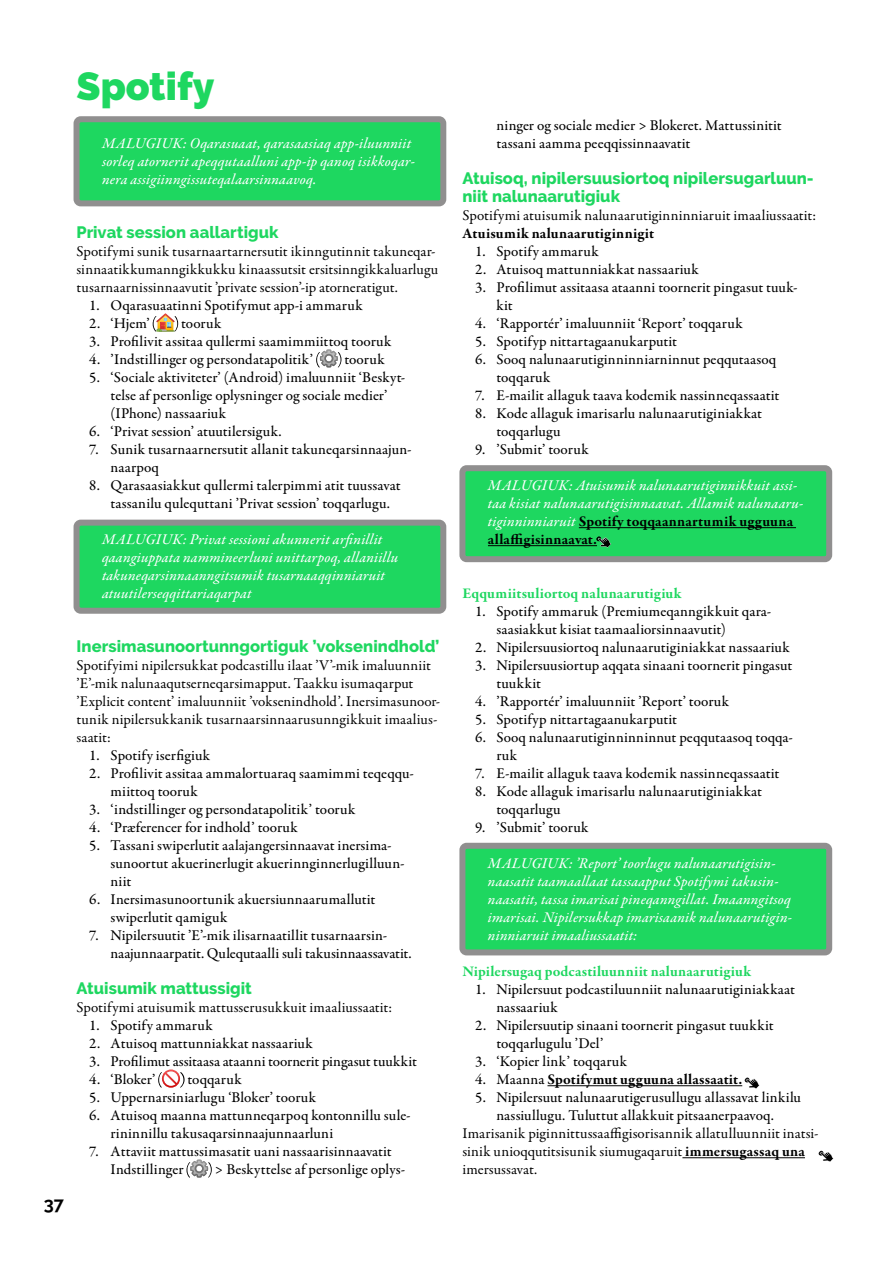
<style>
.page{position:relative;width:893px;height:1263px;background:#fff}
.page>*{position:absolute;margin:0;border:0;box-sizing:border-box;transform-origin:0 0}
.t1{font:900 39px "Raleway";color:#1ed760}
.t2{font:700 18px "Raleway";color:#000}
.t3{font:800 16.5px/18px "Raleway";letter-spacing:.005em;color:#1ed760}
.t4{font:500 15px/18px "Garamond Premr Pro";letter-spacing:.005em;color:#000}
.t5{font:15px/18px "Garamond Premr Pro";letter-spacing:.01em;color:#000}
.t6{font:15px/18px "Garamond Premr Pro Med It";letter-spacing:.01em;color:#fff}
.t7{font:700 15px/18px "Garamond Premr Pro";letter-spacing:.02em;color:#000}
.t8{font:700 15px "Garamond Premr Pro";letter-spacing:.01em;color:#1ed760}
.s1{font-family:"Garamond Premr Pro Med It";font-weight:400;color:#fff}
.s2{font-weight:500}
.s3{font-weight:700}
</style>
<div class="page">
<div style="left:77px;top:119px;width:366px;height:84px;background:#1ed760;border-radius:4px"></div>
<div style="left:74px;top:116px;width:372px;height:90px;border:6px solid #908f8f;border-radius:4px"></div>
<div style="left:462px;top:846px;width:367px;height:106px;background:#1ed760;border-radius:4px"></div>
<div style="left:459px;top:843px;width:373px;height:112px;border:6px solid #908f8f;border-radius:4px"></div>
<div style="left:77px;top:523px;width:366px;height:88px;background:#1ed760;border-radius:4px"></div>
<div style="left:74px;top:520px;width:372px;height:94px;border:6px solid #908f8f;border-radius:4px"></div>
<svg style="left:153px;top:313px;width:25px;height:19px"></svg>
<svg style="left:316px;top:349px;width:25px;height:18px"></svg>
<svg style="left:158px;top:1069px;width:27px;height:19px"></svg>
<svg style="left:186px;top:1159px;width:26px;height:18px"></svg>
<div style="left:462px;top:468px;width:367px;height:91px;background:#1ed760;border-radius:4px"></div>
<div style="left:459px;top:465px;width:373px;height:97px;border:6px solid #908f8f;border-radius:4px"></div>
<hr style="left:579px;top:527px;width:217px;height:1px;background:#000">
<hr style="left:488px;top:545px;width:109px;height:1px;background:#000">
<hr style="left:547px;top:1085px;width:195px;height:1px;background:#000">
<hr style="left:682px;top:1157px;width:123px;height:1px;background:#000">
<svg style="left:596px;top:536px;width:15px;height:12px"></svg>
<svg style="left:745px;top:1077px;width:15px;height:12px"></svg>
<svg style="left:818px;top:1150px;width:16px;height:12px"></svg>
<p class="t2" style="left:44px;top:1193px;width:21px">37</p>
<h1 class="t1" style="left:77px;top:64px;width:139px">Spotify</h1>
<p class="t6" style="left:102px;top:135px;width:315px">MALUGIUK: Oqarasuaat, qarasaasiaq app-iluunniit sorleq atornerit apeqqutaalluni app-ip qanoq isikkoqar&shy;nera assigiinngissuteqalaarsinnaavoq.</p>
<p class="t3" style="left:77px;top:223px;width:204px">Privat session aallartiguk</p>
<p class="t5" style="left:77px;top:243px;width:363px">Spotifymi sunik tusarnaartarnersutit ikinngutinnit takuneqar&shy;sinnaatikkumanngikkukku kinaassutsit ersitsinngikkaluarlugu tusarnaarnissinnaavutit ’private session’-ip atorneratigut.</p>
<p class="t4" style="left:89px;top:297px;width:275px">1. Oqarasuaatinni Spotifymut app-i ammaruk</p>
<p class="t4" style="left:89px;top:315px;width:62px">2. ‘Hjem’</p>
<p class="t4" style="left:181px;top:315px;width:42px">tooruk</p>
<p class="t4" style="left:89px;top:333px;width:304px">3. Profilivit assitaa qullermi saamimmiittoq tooruk</p>
<p class="t4" style="left:89px;top:351px;width:225px">4. ’Indstillinger og persondatapolitik’</p>
<p class="t4" style="left:344px;top:351px;width:42px">tooruk</p>
<p class="t4" style="left:111px;top:369px;width:296px;text-indent:-21px">5. ‘Sociale aktiviteter’ (Android) imaluunniit ‘Beskyt&shy;telse af personlige oplysninger og sociale medier’ (IPhone) nassaariuk</p>
<p class="t4" style="left:89px;top:423px;width:194px">6. ‘Privat session’ atuutilersiguk.</p>
<p class="t4" style="left:111px;top:441px;width:303px;text-indent:-21px">7. Sunik tusarnaarnersutit allanit takuneqarsinnaajun&shy;naarpoq</p>
<p class="t4" style="left:111px;top:477px;width:292px;text-indent:-21px">8. Qarasaasiakkut qullermi talerpimmi atit tuussavat tassanilu qulequttani ’Privat session’ toqqarlugu.</p>
<p class="t6" style="left:102px;top:531px;width:298px">MALUGIUK: Privat sessioni akunnerit arfinillit qaangiuppata nammineerluni unittarpoq, allaniillu takuneqarsinnaanngitsumik tusarnaaqqinniaruit atuutilerseqqittariaqarpat</p>
<p class="t3" style="left:77px;top:637px;width:364px">Inersimasunoortunngortiguk ’voksenindhold’</p>
<p class="t5" style="left:77px;top:657px;width:365px">Spotifyimi nipilersukkat podcastillu ilaat ’V’-mik imaluunniit ’E’-mik nalunaaqutserneqarsimapput. Taakku isumaqarput ’Explicit content’ imaluunniit ’voksenindhold’. Inersimasunoor&shy;tunik nipilersukkanik tusarnaarsinnaarusunngikkuit imaalius&shy;saatit:</p>
<p class="t4" style="left:89px;top:747px;width:122px">1. Spotify iserfigiuk</p>
<p class="t4" style="left:111px;top:765px;width:305px;text-indent:-21px">2. Profilivit assitaa ammalortuaraq saamimmi teqeqqu&shy;miittoq tooruk</p>
<p class="t4" style="left:89px;top:801px;width:268px">3. ‘indstillinger og persondatapolitik’ tooruk</p>
<p class="t4" style="left:89px;top:819px;width:210px">4. ‘Præferencer for indhold’ tooruk</p>
<p class="t4" style="left:111px;top:837px;width:295px;text-indent:-21px">5. Tassani swiperlutit aalajangersinnaavat inersima&shy;sunoortut akuerinerlugit akuerinnginnerlugilluun&shy;niit</p>
<p class="t4" style="left:111px;top:891px;width:266px;text-indent:-21px">6. Inersimasunoortunik akuersiunnaarumallutit swiperlutit qamiguk</p>
<p class="t4" style="left:111px;top:927px;width:303px;text-indent:-21px">7. Nipilersuutit ’E’-mik ilisarnaatillit tusarnaarsin&shy;naajunnaarpatit. Qulequtaalli suli takusinnaassavatit.</p>
<p class="t3" style="left:77px;top:979px;width:177px">Atuisumik mattussigit</p>
<p class="t5" style="left:77px;top:999px;width:317px">Spotifymi atuisumik mattusserusukkuit imaaliussaatit:</p>
<p class="t4" style="left:89px;top:1017px;width:125px">1. Spotify ammaruk</p>
<p class="t4" style="left:89px;top:1035px;width:225px">2. Atuisoq mattunniakkat nassaariuk</p>
<p class="t4" style="left:89px;top:1053px;width:329px">3. Profilimut assitaasa ataanni toornerit pingasut tuukkit</p>
<p class="t4" style="left:89px;top:1071px;width:67px">4. ‘Bloker’</p>
<p class="t4" style="left:188px;top:1071px;width:56px">toqqaruk</p>
<p class="t4" style="left:89px;top:1089px;width:228px">5. Uppernarsiniarlugu ‘Bloker’ tooruk</p>
<p class="t4" style="left:111px;top:1107px;width:302px;text-indent:-21px">6. Atuisoq maanna mattunneqarpoq kontonnillu sule&shy;rininnillu takusaqarsinnaajunnaarluni</p>
<p class="t4" style="left:111px;top:1143px;width:283px;text-indent:-21px">7. Attaviit mattussimasatit uani nassaarisinnaavatit<br>Indstillinger</p>
<p class="t4" style="left:215px;top:1161px;width:192px">&gt; Beskyttelse af personlige oplys-</p>
<p class="t4" style="left:496px;top:117px;width:287px">ninger og sociale medier &gt; Blokeret. Mattussinitit tassani aamma peeqqissinnaavatit</p>
<p class="t3" style="left:462px;top:169px;width:353px">Atuisoq, nipilersuusiortoq nipilersugarluun&shy;niit nalunaarutigiuk</p>
<p class="t5" style="left:462px;top:207px;width:355px">Spotifymi atuisumik nalunaarutiginninniaruit imaaliussaatit:</p>
<p class="t7" style="left:462px;top:225px;width:193px">Atuisumik nalunaarutiginnigit</p>
<p class="t4" style="left:475px;top:243px;width:125px">1. Spotify ammaruk</p>
<p class="t4" style="left:475px;top:261px;width:225px">2. Atuisoq mattunniakkat nassaariuk</p>
<p class="t4" style="left:496px;top:279px;width:303px;text-indent:-21px">3. Profilimut assitaasa ataanni toornerit pingasut tuuk&shy;kit</p>
<p class="t4" style="left:475px;top:315px;width:269px">4. ‘Rapportér’ imaluunniit ‘Report’ toqqaruk</p>
<p class="t4" style="left:475px;top:333px;width:203px">5. Spotifyp nittartagaanukarputit</p>
<p class="t4" style="left:496px;top:351px;width:281px;text-indent:-21px">6. Sooq nalunaarutiginninniarninnut peqqutaasoq toqqaruk</p>
<p class="t4" style="left:475px;top:387px;width:306px">7. E-mailit allaguk taava kodemik nassinneqassaatit</p>
<p class="t4" style="left:496px;top:405px;width:267px;text-indent:-21px">8. Kode allaguk imarisarlu nalunaarutiginiakkat toqqarlugu</p>
<p class="t4" style="left:475px;top:441px;width:115px">9. ’Submit’ tooruk</p>
<p class="t6" style="left:488px;top:477px;width:317px">MALUGIUK: Atuisumik nalunaarutiginnikkuit assi&shy;taa kisiat nalunaarutigisinnaavat. Allamik nalunaaru-</p>
<p class="t7" style="left:488px;top:513px;width:307px"><span class="s1">tiginninniaruit</span> Spotify toqqaannartumik ugguuna allaffigisinnaavat.</p>
<p class="t8" style="left:462px;top:584px;width:221px">Eqqumiitsuliortoq nalunaarutigiuk</p>
<p class="t4" style="left:496px;top:603px;width:276px;text-indent:-21px">1. Spotify ammaruk (Premiumeqanngikkuit qara&shy;saasiakkut kisiat taamaaliorsinnaavutit)</p>
<p class="t4" style="left:475px;top:639px;width:316px">2. Nipilersuusiortoq nalunaarutiginiakkat nassaariuk</p>
<p class="t4" style="left:496px;top:657px;width:298px;text-indent:-21px">3. Nipilersuusiortup aqqata sinaani toornerit pingasut tuukkit</p>
<p class="t4" style="left:475px;top:693px;width:255px">4. ’Rapportér’ imaluunniit ’Report’ tooruk</p>
<p class="t4" style="left:475px;top:711px;width:203px">5. Spotifyp nittartagaanukarputit</p>
<p class="t4" style="left:496px;top:729px;width:298px;text-indent:-21px">6. Sooq nalunaarutiginninninnut peqqutaasoq toqqa&shy;ruk</p>
<p class="t4" style="left:475px;top:765px;width:306px">7. E-mailit allaguk taava kodemik nassinneqassaatit</p>
<p class="t4" style="left:496px;top:783px;width:267px;text-indent:-21px">8. Kode allaguk imarisarlu nalunaarutiginiakkat toqqarlugu</p>
<p class="t4" style="left:475px;top:819px;width:115px">9. ’Submit’ tooruk</p>
<p class="t6" style="left:488px;top:855px;width:306px">MALUGIUK: ’Report’ toorlugu nalunaarutigisin&shy;naasatit taamaallaat tassaapput Spotifymi takusin&shy;naasatit, tassa imarisai pineqanngillat. Imaanngitsoq imarisai. Nipilersukkap imarisaanik nalunaarutigin&shy;ninniaruit imaaliussaatit:</p>
<p class="t8" style="left:462px;top:962px;width:290px">Nipilersugaq podcastiluunniit nalunaarutigiuk</p>
<p class="t4" style="left:496px;top:981px;width:300px;text-indent:-21px">1. Nipilersuut podcastiluunniit nalunaarutiginiakkaat nassaariuk</p>
<p class="t4" style="left:496px;top:1017px;width:279px;text-indent:-21px">2. Nipilersuutip sinaani toornerit pingasut tuukkit toqqarlugulu ’Del’</p>
<p class="t4" style="left:475px;top:1053px;width:154px">3. ‘Kopier link’ toqqaruk</p>
<p class="t7" style="left:475px;top:1071px;width:269px"><span class="s2">4. Maanna</span> Spotifymut ugguuna allassaatit.</p>
<p class="t4" style="left:475px;top:1089px;width:327px;text-align:center">5. Nipilersuut nalunaarutigerusullugu allassavat linkilu nassiullugu. Tuluttut allakkuit pitsaanerpaavoq.</p>
<p class="t5" style="left:462px;top:1125px;width:358px">Imarisanik piginnittussaaffigisorisannik allatulluunniit inatsi&shy;sinik unioqqutitsisunik siumugaqaruit <span class="s3">immersugassaq una </span>imersussavat.</p>
</div>
